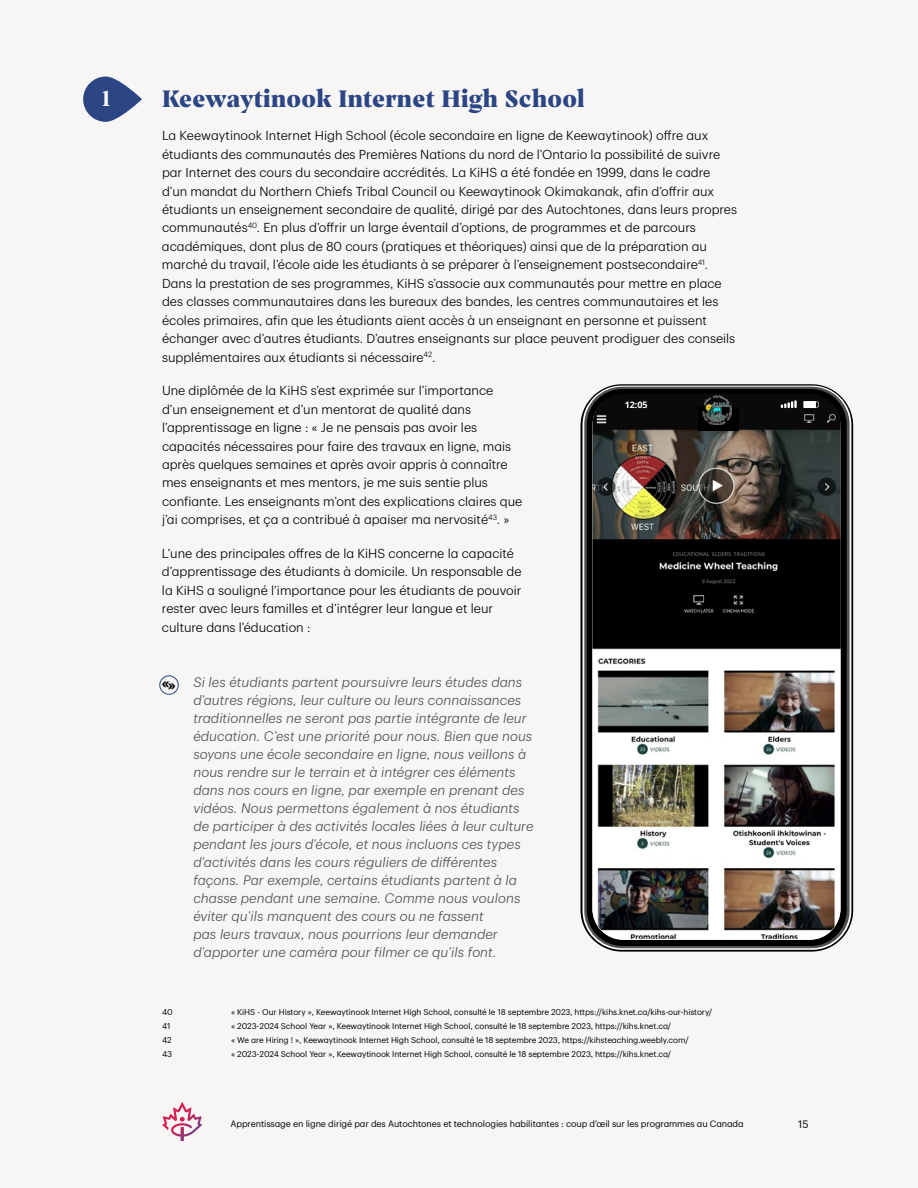
<style>
.page{position:relative;width:918px;height:1188px;background:#f7f6f4}
.page>*{position:absolute;margin:0;border:0;box-sizing:border-box;transform-origin:0 0}
.t1{font:900 25.5px "Prospectus Std";letter-spacing:.01em;color:#2b4585}
.t2{font:24px "Prospectus Std Bld";color:#fff}
.t3{font:italic 300 13.5px/18px "TD Graphik";letter-spacing:.005em;color:#525151}
.t4{font:700 13.5px "Thonburi";color:#000}
.t5{font:300 12.75px/18.5px "TD Graphik";color:#000}
.t6{font:10.5px "TD Graphik";color:#000}
.t7{font:9px "TD Graphik";letter-spacing:-.01em;color:#000}
.t8{font:700 9px "Open Sans";color:#fff}
.t9{font:8.25px/13.8px "TD Graphik";letter-spacing:-.01em;color:#000}
</style>
<div class="page">
<svg style="left:162px;top:1102px;width:40px;height:39px"></svg>
<svg style="left:83px;top:76px;width:59px;height:46px;fill:#2b4585"></svg>
<svg style="left:581px;top:384px;width:272px;height:568px"></svg>
<svg style="left:584px;top:387px;width:266px;height:561px;background:#5d5d5d"></svg>
<div style="left:587px;top:389px;width:260px;height:557px;background:#000;border-radius:36px"></div>
<img style="left:593px;top:409px;width:248px;height:530px">
<div style="left:593px;top:394px;width:248px;height:15px;background:#0a0a0a"></div>
<svg style="left:781px;top:400px;width:16px;height:8px"></svg>
<svg style="left:803px;top:401px;width:16px;height:7px"></svg>
<div style="left:699px;top:407px;width:40px;height:23px;background:#000"></div>
<img style="left:703px;top:395px;width:29px;height:29px">
<div style="left:159px;top:675px;width:20px;height:20px;border:1px solid #2b4585;border-radius:50%"></div>
<h2 class="t2" style="left:102px;top:80px;width:10px">1</h2>
<h1 class="t1" style="left:162px;top:78px;width:424px">Keewaytinook Internet High School</h1>
<p class="t5" style="left:162px;top:125px;width:577px">La Keewaytinook Internet High School (école secondaire en ligne de Keewaytinook) offre aux étudiants des communautés des Premières Nations du nord de l’Ontario la possibilité de suivre par Internet des cours du secondaire accrédités. La KiHS a été fondée en 1999, dans le cadre d’un mandat du Northern Chiefs Tribal Council ou Keewaytinook Okimakanak, afin d’offrir aux étudiants un enseignement secondaire de qualité, dirigé par des Autochtones, dans leurs propres communautés<sup>40</sup>. En plus d’offrir un large éventail d’options, de programmes et de parcours académiques, dont plus de 80 cours (pratiques et théoriques) ainsi que de la préparation au marché du travail, l’école aide les étudiants à se préparer à l’enseignement postsecondaire<sup>41</sup>.<br>Dans la prestation de ses programmes, KiHS s’associe aux communautés pour mettre en place des classes communautaires dans les bureaux des bandes, les centres communautaires et les écoles primaires, afin que les étudiants aient accès à un enseignant en personne et puissent échanger avec d’autres étudiants. D’autres enseignants sur place peuvent prodiguer des conseils supplémentaires aux étudiants si nécessaire<sup>42</sup>.</p>
<p class="t5" style="left:162px;top:380px;width:362px">Une diplômée de la KiHS s’est exprimée sur l’importance<br>d’un enseignement et d’un mentorat de qualité dans l’apprentissage en ligne : « Je ne pensais pas avoir les capacités nécessaires pour faire des travaux en ligne, mais après quelques semaines et après avoir appris à connaître mes enseignants et mes mentors, je me suis sentie plus confiante. Les enseignants m’ont des explications claires que j’ai comprises, et ça a contribué à apaiser ma nervosité<sup>43</sup>. »</p>
<p class="t5" style="left:162px;top:543px;width:361px">L’une des principales offres de la KiHS concerne la capacité d’apprentissage des étudiants à domicile. Un responsable de la KiHS a souligné l’importance pour les étudiants de pouvoir rester avec leurs familles et d’intégrer leur langue et leur culture dans l’éducation :</p>
<p class="t8" style="left:625px;top:398px;width:24px">12:05</p>
<p class="t4" style="left:162px;top:677px;width:15px">«»</p>
<p class="t3" style="left:193px;top:672px;width:342px">Si les étudiants partent poursuivre leurs études dans d’autres régions, leur culture ou leurs connaissances traditionnelles ne seront pas partie intégrante de leur éducation. C’est une priorité pour nous. Bien que nous soyons une école secondaire en ligne, nous veillons à nous rendre sur le terrain et à intégrer ces éléments dans nos cours en ligne, par exemple en prenant des vidéos. Nous permettons également à nos étudiants de participer à des activités locales liées à leur culture pendant les jours d’école, et nous incluons ces types d’activités dans les cours réguliers de différentes façons. Par exemple, certains étudiants partent à la chasse pendant une semaine. Comme nous voulons éviter qu’ils manquent des cours ou ne fassent<br>pas leurs travaux, nous pourrions leur demander d’apporter une caméra pour filmer ce qu’ils font.</p>
<p class="t9" style="left:162px;top:1005px;width:12px">40<br>41<br>42<br>43</p>
<p class="t9" style="left:231px;top:1005px;width:483px">« KiHS - Our History », Keewaytinook Internet High School, consulté le 18 septembre 2023, https://kihs.knet.ca/kihs-our-history/ « 2023-2024 School Year », Keewaytinook Internet High School, consulté le 18 septembre 2023, https://kihs.knet.ca/<br>« We are Hiring ! », Keewaytinook Internet High School, consulté le 18 septembre 2023, https://kihsteaching.weebly.com/<br>« 2023-2024 School Year », Keewaytinook Internet High School, consulté le 18 septembre 2023, https://kihs.knet.ca/</p>
<p class="t7" style="left:230px;top:1117px;width:515px">Apprentissage en ligne dirigé par des Autochtones et technologies habilitantes : coup d’œil sur les programmes au Canada</p>
<p class="t6" style="left:798px;top:1117px;width:12px">15</p>
</div>
